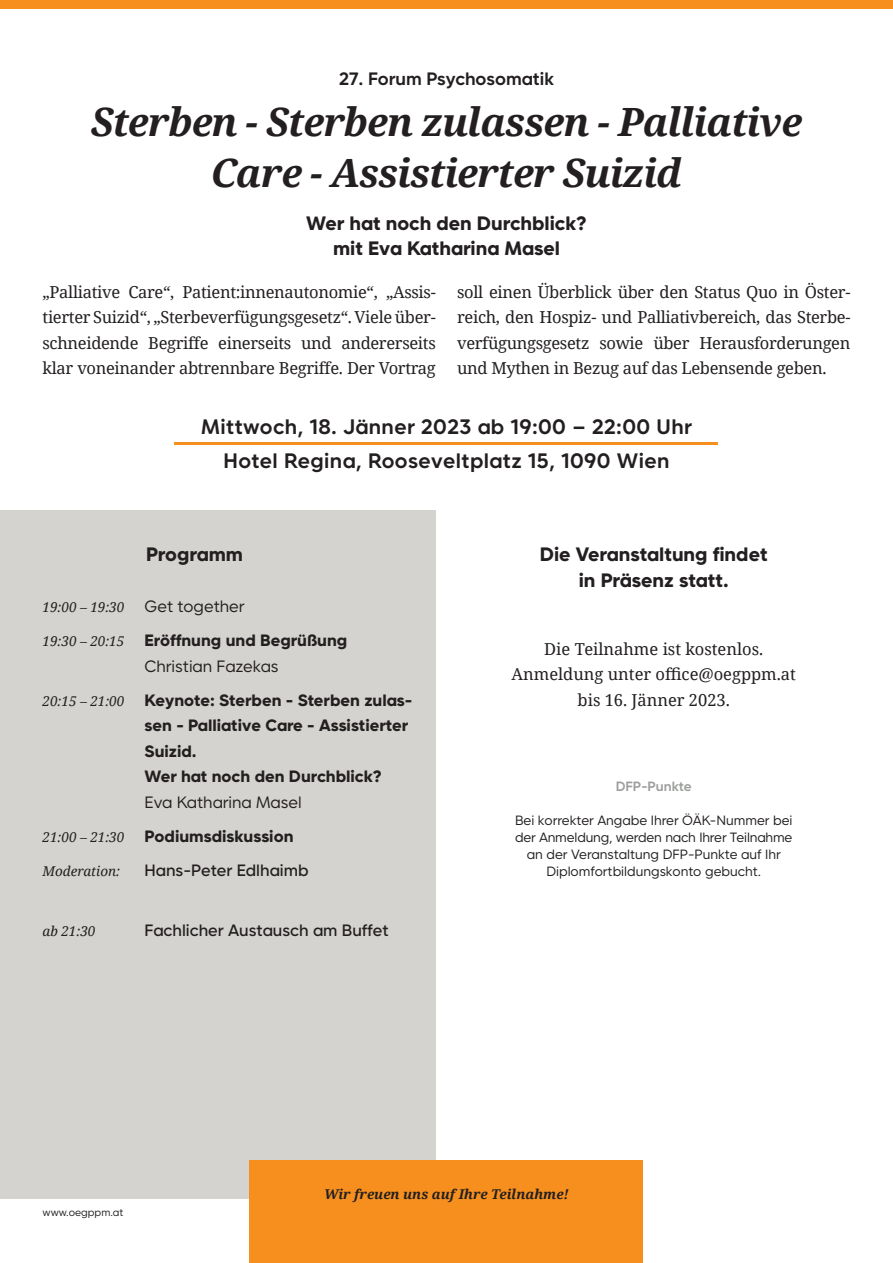
<style>
.page{position:relative;width:893px;height:1263px;background:#fff}
.page>*{position:absolute;margin:0;border:0;box-sizing:border-box;transform-origin:0 0}
.t1{font:italic 700 39px/51px "Noto Serif";letter-spacing:-.025em;color:#231f20;text-align:center}
.t2{font:700 21px/34px "Liberona";letter-spacing:.02em;color:#231f20;text-align:center}
.t3{font:800 19.5px/25.5px "Liberona";color:#231f20;text-align:center}
.t4{font:700 18px "Liberona";color:#231f20}
.t5{font:16.5px/25.5px "Noto Serif";letter-spacing:-.02em;color:#231f20;text-align:justify}
.t6{font:800 16.5px/25.5px "Liberona";color:#231f20}
.t7{font:16.5px/25.5px "Noto Serif";color:#231f20;text-align:center}
.t8{font:16.5px/34px "Liberona";color:#231f20}
.t9{font:500 16.5px "Liberona";color:#231f20}
.t10{font:13.5px/17px "Liberona";color:#231f20;text-align:center}
.t11{font:italic 13.5px "Noto Serif";color:#231f20}
.t12{font:italic 700 13.5px "Noto Serif";color:#231f20}
.t13{font:700 13.5px "Liberona";color:#9d9f9d}
.t14{font:10.5px "Liberona";color:#231f20}
.s1{font-family:"Liberona";font-style:normal;font-size:16.5px}
.s2{font-family:"Noto Serif";font-weight:400;font-style:italic;font-size:13.5px}
.s3{font-weight:400}
.s4{font-family:"Noto Serif";font-style:italic;font-size:13.5px}
.s5{font-weight:800}
</style>
<div class="page">
<div style="left:0;top:510px;width:436px;height:689px;background:#d4d3cf"></div>
<div style="left:0;top:0;width:893px;height:9px;background:#f68f1e"></div>
<hr style="left:175px;top:442px;width:543px;height:3px;background:#f68f1e">
<div style="left:250px;top:1161px;width:393px;height:102px;background:#f68f1e"></div>
<p class="t4" style="left:339px;top:67px;width:216px">27. Forum Psychosomatik</p>
<h1 class="t1" style="left:91px;top:95px;width:713px">Sterben - Sterben zulassen - Palliative<br>Care - Assistierter Suizid</h1>
<p class="t3" style="left:306px;top:210px;width:282px">Wer hat noch den Durchblick? mit Eva Katharina Masel</p>
<p class="t5" style="left:43px;top:278px;width:395px">„Palliative Care“, Patient:innenautonomie“, „Assis&shy;tierter Suizid“, „Sterbeverfügungsgesetz“. Viele über&shy;schneidende Begriffe einerseits und andererseits klar voneinander abtrennbare Begriffe. Der Vortrag</p>
<p class="t5" style="left:457px;top:278px;width:395px">soll einen Überblick über den Status Quo in Öster&shy;reich, den Hospiz- und Palliativbereich, das Sterbe&shy;verfügungsgesetz sowie über Herausforderungen und Mythen in Bezug auf das Lebensende geben.</p>
<p class="t2" style="left:201px;top:409px;width:492px">Mittwoch, 18. Jänner 2023 ab 19:00 – 22:00 Uhr<br>Hotel Regina, Rooseveltplatz 15, 1090 Wien</p>
<p class="t3" style="left:146px;top:541px;width:98px">Programm</p>
<p class="t11" style="left:43px;top:598px;width:204px">19:00 – 19:30 <span class="s1">Get together</span></p>
<p class="t6" style="left:145px;top:627px;width:204px;text-indent:-102px"><span class="s2">19:30 – 20:15</span> Eröffnung und Begrüßung<br><span class="s3">Christian Fazekas</span></p>
<p class="t6" style="left:145px;top:687px;width:269px;text-indent:-102px"><span class="s2">20:15 – 21:00</span> Keynote: Sterben - Sterben zulas&shy;sen - Palliative Care - Assistierter<br>Suizid.<br>Wer hat noch den Durchblick?</p>
<p class="t8" style="left:43px;top:785px;width:261px;text-indent:102px">Eva Katharina Masel<br><span class="s4">21:00 – 21:30</span> <span class="s5">Podiumsdiskussion</span></p>
<p class="t11" style="left:43px;top:862px;width:79px">Moderation:</p>
<p class="t9" style="left:145px;top:860px;width:165px">Hans-Peter Edlhaimb</p>
<p class="t11" style="left:43px;top:921px;width:54px">ab 21:30</p>
<p class="t9" style="left:145px;top:919px;width:246px">Fachlicher Austausch am Buffet</p>
<p class="t3" style="left:540px;top:541px;width:229px">Die Veranstaltung findet in Präsenz statt.</p>
<p class="t7" style="left:511px;top:635px;width:286px">Die Teilnahme ist kostenlos.<br>Anmeldung unter office@oegppm.at bis 16. Jänner 2023.</p>
<p class="t13" style="left:616px;top:778px;width:78px">DFP-Punkte</p>
<p class="t10" style="left:515px;top:812px;width:279px">Bei korrekter Angabe Ihrer ÖÄK-Nummer bei der Anmeldung, werden nach Ihrer Teilnahme an der Veranstaltung DFP-Punkte auf Ihr Diplomfortbildungskonto gebucht.</p>
<p class="t14" style="left:43px;top:1206px;width:82px">www.oegppm.at</p>
<p class="t12" style="left:324px;top:1185px;width:246px">Wir freuen uns auf Ihre Teilnahme!</p>
</div>
